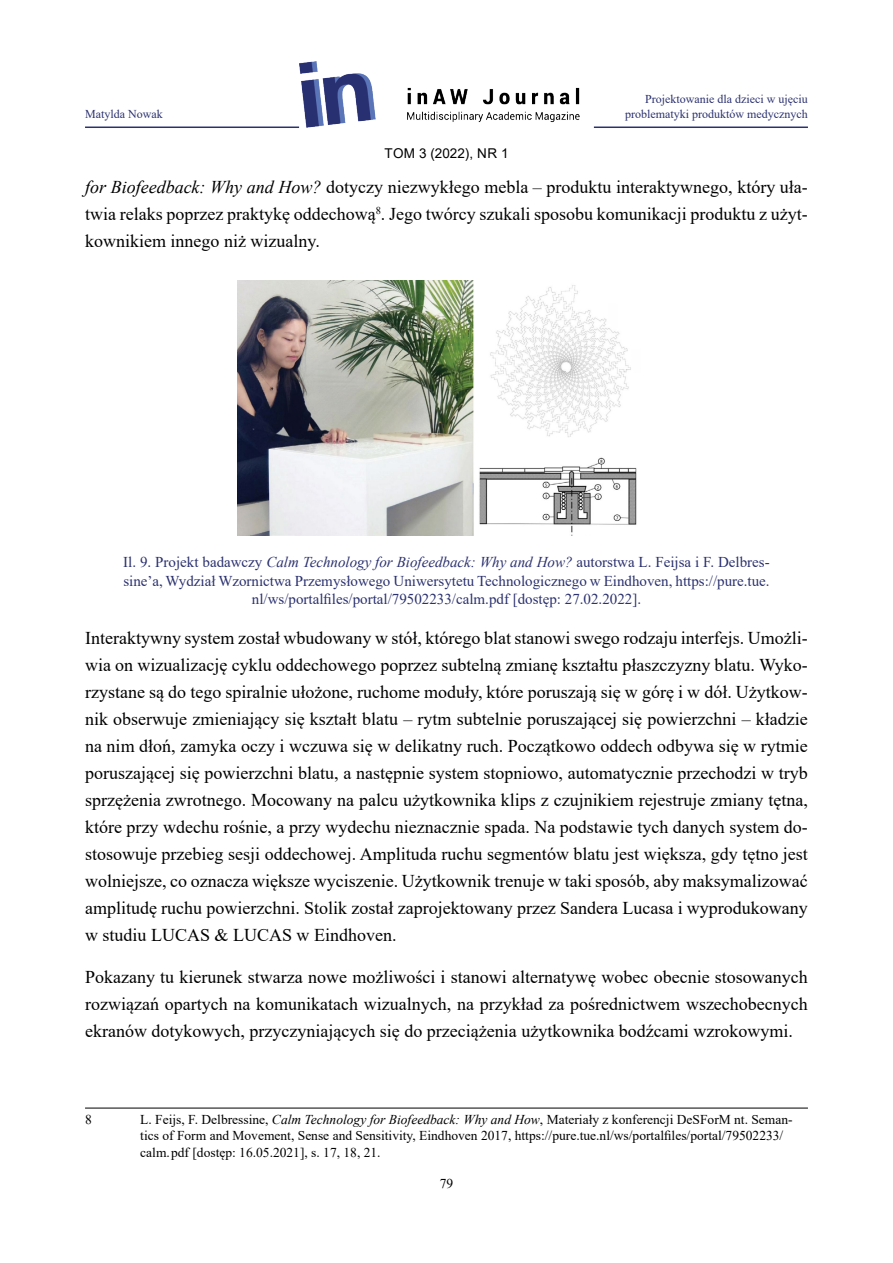
<style>
.page{position:relative;width:893px;height:1263px;background:#fff}
.page>*{position:absolute;margin:0;border:0;box-sizing:border-box;transform-origin:0 0}
.t1{font:18px/27px "Times New Roman";color:#000;text-align:justify}
.t2{font:15px/18.8px "Times New Roman";color:#2b316f;text-align:center}
.t3{font:13.5px/16.2px "Times New Roman";color:#000}
.t4{font:13.5px "Arial";letter-spacing:.01em;color:#000}
.t5{font:12px/15px "Times New Roman";color:#2b316f;text-align:right}
.s1{font-style:italic}
</style>
<div class="page">
<img style="left:299px;top:62px;width:281px;height:65px">
<hr style="left:85px;top:126px;width:214px;height:2px;background:#2b316f">
<hr style="left:594px;top:126px;width:214px;height:2px;background:#2b316f">
<img style="left:237px;top:281px;width:400px;height:255px">
<hr style="left:85px;top:1108px;width:723px;height:1px;background:#000">
<p class="t5" style="left:85px;top:106px;width:79px">Matylda Nowak</p>
<p class="t4" style="left:384px;top:144px;width:126px">TOM 3 (2022), NR 1</p>
<p class="t5" style="left:625px;top:91px;width:184px">Projektowanie dla dzieci w ujęciu problematyki produktów medycznych</p>
<p class="t1" style="left:85px;top:172px;width:724px"><span class="s1">for Biofeedback: Why and How?</span> dotyczy niezwykłego mebla – produktu interaktywnego, który uła&shy;twia relaks poprzez praktykę oddechową<sup>8</sup>. Jego twórcy szukali sposobu komunikacji produktu z użyt&shy;kownikiem innego niż wizualny.</p>
<p class="t2" style="left:123px;top:552px;width:648px">Il. 9. Projekt badawczy <span class="s1">Calm Technology for Biofeedback: Why and How?</span> autorstwa L. Feijsa i F. Delbres&shy;sine’a, Wydział Wzornictwa Przemysłowego Uniwersytetu Technologicznego w Eindhoven, https://pure.tue. nl/ws/portalfiles/portal/79502233/calm.pdf [dostęp: 27.02.2022].</p>
<p class="t1" style="left:85px;top:624px;width:724px">Interaktywny system został wbudowany w stół, którego blat stanowi swego rodzaju interfejs. Umożli&shy;wia on wizualizację cyklu oddechowego poprzez subtelną zmianę kształtu płaszczyzny blatu. Wyko&shy;rzystane są do tego spiralnie ułożone, ruchome moduły, które poruszają się w górę i w dół. Użytkow&shy;nik obserwuje zmieniający się kształt blatu – rytm subtelnie poruszającej się powierzchni – kładzie na nim dłoń, zamyka oczy i wczuwa się w delikatny ruch. Początkowo oddech odbywa się w rytmie poruszającej się powierzchni blatu, a następnie system stopniowo, automatycznie przechodzi w tryb sprzężenia zwrotnego. Mocowany na palcu użytkownika klips z czujnikiem rejestruje zmiany tętna, które przy wdechu rośnie, a przy wydechu nieznacznie spada. Na podstawie tych danych system do&shy;stosowuje przebieg sesji oddechowej. Amplituda ruchu segmentów blatu jest większa, gdy tętno jest wolniejsze, co oznacza większe wyciszenie. Użytkownik trenuje w taki sposób, aby maksymalizować amplitudę ruchu powierzchni. Stolik został zaprojektowany przez Sandera Lucasa i wyprodukowany w studiu LUCAS &amp; LUCAS w Eindhoven.</p>
<p class="t1" style="left:85px;top:963px;width:724px">Pokazany tu kierunek stwarza nowe możliwości i stanowi alternatywę wobec obecnie stosowanych rozwiązań opartych na komunikatach wizualnych, na przykład za pośrednictwem wszechobecnych ekranów dotykowych, przyczyniających się do przeciążenia użytkownika bodźcami wzrokowymi.</p>
<p class="t3" style="left:85px;top:1111px;width:8px">8</p>
<p class="t3" style="left:140px;top:1111px;width:654px">L. Feijs, F. Delbressine, <span class="s1">Calm Technology for Biofeedback: Why and How</span>, Materiały z konferencji DeSForM nt. Seman&shy;tics of Form and Movement, Sense and Sensitivity, Eindhoven 2017, https://pure.tue.nl/ws/portalfiles/portal/79502233/ calm. pdf [dostęp: 16.05.2021], s. 17, 18, 21.</p>
<p class="t3" style="left:440px;top:1174px;width:15px">79</p>
</div>
